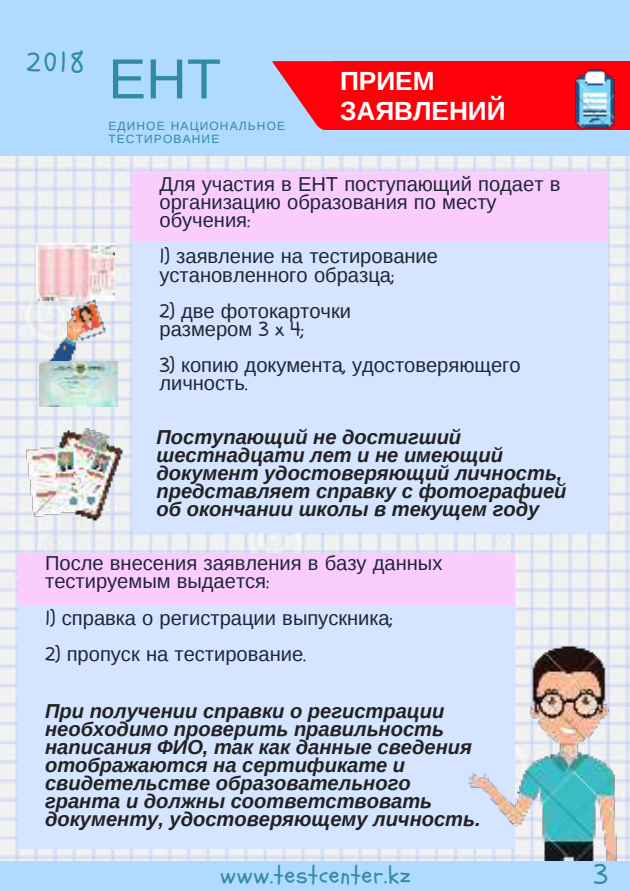
<style>
.page{position:relative;width:630px;height:891px;background:#b0daff}
.page>*{position:absolute;margin:0;border:0;box-sizing:border-box;transform-origin:0 0}
.t1{font:56.4px "Liberation Sans";color:#318ba2}
.t2{font:28.4px "Schoolbell";color:#318ba2}
.t3{font:700 26.4px/30px "Liberation Sans";color:#fff}
.t4{font:24.4px "Schoolbell";letter-spacing:.04em;color:#318ba2}
.t5{font:italic 700 20px/18px "Liberation Sans";color:#222}
.t6{font:20px/18px "Liberation Sans";color:#1f2635}
.t7{font:12px/12px "Liberation Sans";letter-spacing:.095em;color:#318ba2}
.s1{font-family:"Schoolbell"}
.s2{font-family:"Arimo"}
</style>
<div class="page">
<div style="left:333px;top:61px;width:275px;height:69px;background:#ff000b"></div>
<svg style="left:272px;top:61px;width:61px;height:69px"></svg>
<img style="left:0;top:156px;width:630px;height:705px">
<img style="left:575px;top:61px;width:55px;height:69px">
<img style="left:36px;top:244px;width:78px;height:57px">
<div style="left:132px;top:172px;width:476px;height:361px;background:#d5e5ff"></div>
<div style="left:18px;top:554px;width:497px;height:295px;background:#d5e5ff"></div>
<div style="left:132px;top:172px;width:476px;height:69px;background:#fbcdff"></div>
<div style="left:18px;top:554px;width:497px;height:51px;background:#fbcdff"></div>
<img style="left:42px;top:295px;width:66px;height:66px">
<img style="left:39px;top:361px;width:78px;height:45px">
<img style="left:436px;top:635px;width:194px;height:226px">
<img style="left:9px;top:409px;width:126px;height:127px">
<h2 class="t2" style="left:26px;top:44px;width:60px">2018</h2>
<h1 class="t1" style="left:108px;top:47px;width:114px">ЕНТ</h1>
<p class="t7" style="left:108px;top:121px;width:178px">ЕДИНОЕ НАЦИОНАЛЬНОЕ<br>ТЕСТИРОВАНИЕ</p>
<h3 class="t3" style="left:340px;top:66px;width:167px">ПРИЕМ<br>ЗАЯВЛЕНИЙ</h3>
<p class="t6" style="left:160px;top:176px;width:403px">Для участия в ЕНТ поступающий подает в организацию образования по месту обучения<span class="s1">:</span></p>
<p class="t6" style="left:160px;top:248px;width:280px"><span class="s1">1)</span> заявление на тестирование установленного образца<span class="s1">;</span></p>
<p class="t6" style="left:160px;top:303px;width:193px"><span class="s1">2)</span> две фотокарточки размером <span class="s1">3 x 4;</span></p>
<p class="t6" style="left:160px;top:357px;width:363px"><span class="s1">3)</span> копию документа<span class="s1">,</span> удостоверяющего личность<span class="s1">.</span></p>
<p class="t5" style="left:156px;top:428px;width:412px">Поступающий не достигший шестнадцати лет и не имеющий документ удостоверяющий личность<span class="s2">, </span>представляет справку с фотографией об окончании школы в текущем году</p>
<p class="t6" style="left:45px;top:555px;width:399px">После внесения заявления в базу данных тестируемым выдается<span class="s1">:</span></p>
<p class="t6" style="left:45px;top:610px;width:349px"><span class="s1">1)</span> справка о регистрации выпускника<span class="s1">;</span></p>
<p class="t6" style="left:45px;top:646px;width:262px"><span class="s1">2)</span> пропуск на тестирование<span class="s1">.</span></p>
<p class="t5" style="left:45px;top:702px;width:437px">При получении справки о регистрации необходимо проверить правильность написания ФИО<span class="s2">,</span> так как данные сведения отображаются на сертификате и свидетельстве образовательного гранта и должны соответствовать документу<span class="s2">,</span> удостоверяющему личность<span class="s2">.</span></p>
<p class="t4" style="left:220px;top:858px;width:192px">www.testcenter.kz</p>
<h2 class="t2" style="left:593px;top:856px;width:16px">3</h2>
</div>
